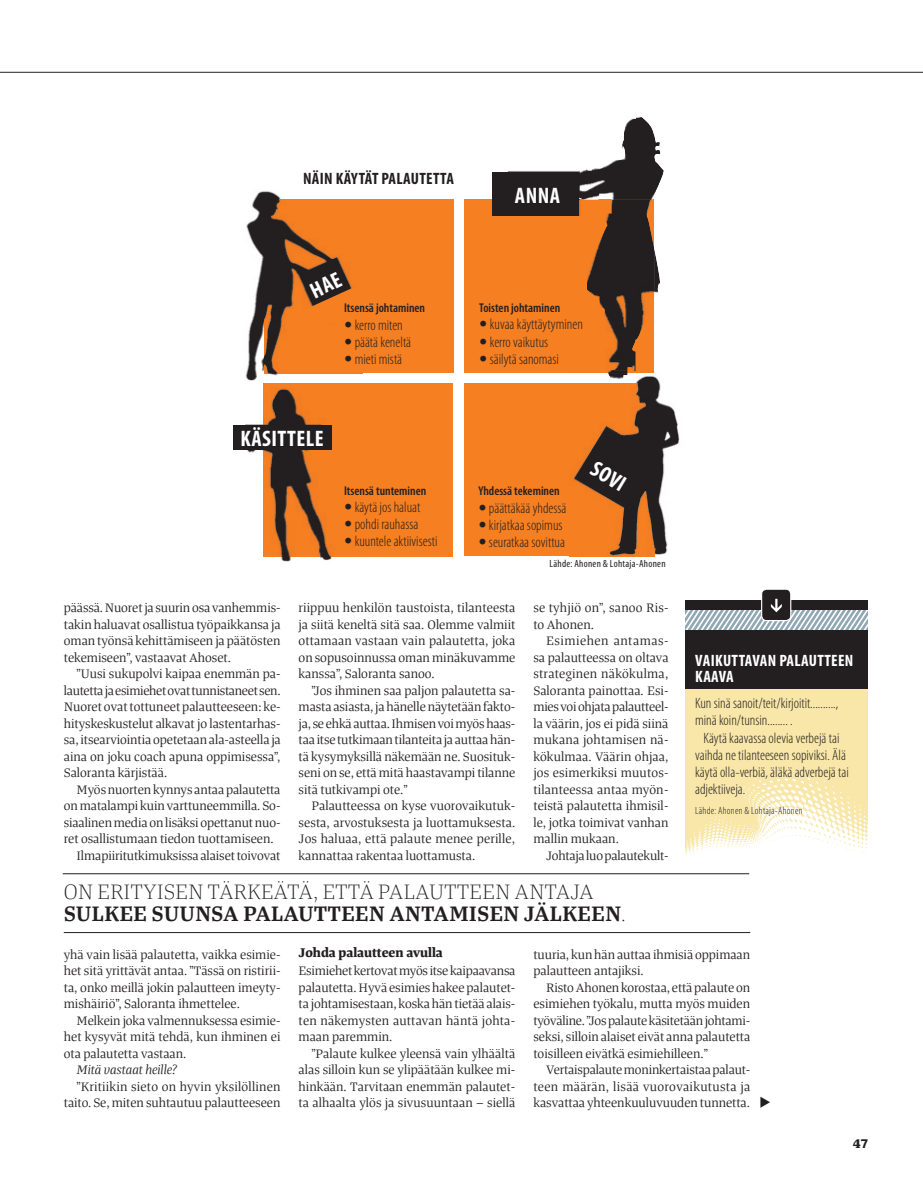
<style>
.page{position:relative;width:923px;height:1191px;background:#fff}
.page>*{position:absolute;margin:0;border:0;box-sizing:border-box;transform-origin:0 0}
.t1{font:300 22.5px "Tanger Serif Medium Ul";color:#231f20}
.t2{font:500 22.5px "Tanger Serif";color:#231f20}
.t3{font:700 condensed 22.5px "Myriad Pro";letter-spacing:.02em;color:#fff}
.t4{font:700 condensed 16.5px/16.5px "Myriad Pro";letter-spacing:.02em;color:#fff}
.t5{font:700 condensed 16.5px "Myriad Pro";letter-spacing:.02em;color:#231f20}
.t6{font:300 condensed 15px/17.2px "Myriad Pro";color:#231f20}
.t7{font:500 13.5px "Tanger Serif";color:#231f20}
.t8{font:500 13.5px "Tanger Serif";color:#231f20}
.t9{font:500 13.2px/16.5px "Tanger Serif";color:#231f20;text-align:justify}
.t10{font:italic 500 13.2px "Tanger Serif";color:#231f20}
.t11{font:600 condensed 12.75px "Myriad Pro";color:#231f20}
.t12{font:300 condensed 10.5px "Myriad Pro";letter-spacing:.025em;color:#231f20}
.t13{font:condensed 10.5px "Myriad Pro";letter-spacing:.025em;color:#231f20}
.s1{font-family:"Tanger Serif Medium Ul";font-weight:300}
</style>
<div class="page">
<hr style="left:0;top:72px;width:923px;height:1px;background:#231f20">
<hr style="left:63px;top:873px;width:686px;height:1px;background:#231f20">
<hr style="left:64px;top:932px;width:686px;height:1px;background:#231f20">
<img style="left:685px;top:764px;width:182px;height:91px">
<div style="left:685px;top:630px;width:182px;height:134px;background:#f8e7a8"></div>
<div style="left:761px;top:589px;width:29px;height:31px;background:#231f20;border-radius:5px"></div>
<div style="left:761px;top:588px;width:30px;height:33px;border:1px solid #fff;border-radius:5px"></div>
<svg style="left:685px;top:599px;width:182px;height:31px"></svg>
<div style="left:685px;top:630px;width:182px;height:58px;background:#231f20"></div>
<div style="left:264px;top:200px;width:190px;height:173px;background:#f57f21"></div>
<div style="left:464px;top:200px;width:190px;height:173px;background:#f57f21"></div>
<div style="left:263px;top:383px;width:190px;height:173px;background:#f57f21"></div>
<div style="left:464px;top:383px;width:190px;height:173px;background:#f57f21"></div>
<img style="left:245px;top:191px;width:118px;height:190px">
<img style="left:264px;top:200px;width:99px;height:173px">
<img style="left:569px;top:370px;width:111px;height:187px">
<img style="left:569px;top:370px;width:85px;height:3px">
<img style="left:569px;top:383px;width:85px;height:173px">
<img style="left:245px;top:424px;width:97px;height:138px">
<img style="left:263px;top:389px;width:79px;height:167px">
<img style="left:507px;top:116px;width:156px;height:183px">
<img style="left:507px;top:200px;width:147px;height:170px">
<img style="left:608px;top:373px;width:19px;height:6px">
<img style="left:607px;top:370px;width:28px;height:3px">
<img style="left:659px;top:170px;width:5px;height:122px">
<div style="left:492px;top:172px;width:87px;height:44px;background:#231f20"></div>
<div style="left:485px;top:216px;width:101px;height:75px;background:#f57f21"></div>
<div style="left:233px;top:425px;width:98px;height:25px;background:#231f20"></div>
<svg style="left:345px;top:338px;width:6px;height:6px"></svg>
<svg style="left:345px;top:355px;width:6px;height:6px"></svg>
<svg style="left:306px;top:271px;width:57px;height:59px"></svg>
<p class="t5" style="left:303px;top:168px;width:152px">NÄIN KÄYTÄT PALAUTETTA</p>
<h1 class="t3" style="left:515px;top:182px;width:47px">ANNA</h1>
<p class="t11" style="left:344px;top:300px;width:83px">Itsensä johtaminen</p>
<p class="t6" style="left:355px;top:316px;width:58px">kerro miten päätä keneltä mieti mistä</p>
<h1 class="t3" style="left:240px;top:425px;width:85px">KÄSITTELE</h1>
<p class="t11" style="left:344px;top:482px;width:84px">Itsensä tunteminen</p>
<p class="t6" style="left:355px;top:498px;width:84px">käytä jos haluat pohdi rauhassa kuuntele aktiivisesti</p>
<p class="t11" style="left:479px;top:300px;width:83px">Toisten johtaminen</p>
<p class="t6" style="left:490px;top:315px;width:95px">kuvaa käyttäytyminen kerro vaikutus<br>säilytä sanomasi</p>
<p class="t11" style="left:478px;top:483px;width:83px">Yhdessä tekeminen</p>
<p class="t6" style="left:489px;top:499px;width:79px">päättäkää yhdessä kirjatkaa sopimus seuratkaa sovittua</p>
<h1 class="t3" style="left:599px;top:455px;width:38px;rotate:31deg">SOVI</h1>
<p class="t13" style="left:549px;top:557px;width:118px">Lähde: Ahonen &amp; Lohtaja-Ahonen</p>
<p class="t9" style="left:64px;top:600px;width:218px">päässä. Nuoret ja suurin osa vanhemmis&shy;takin haluavat osallistua työpaikkansa ja oman työnsä kehittämiseen ja päätösten tekemiseen”, vastaavat Ahoset.</p>
<p class="t9" style="left:64px;top:666px;width:218px;text-indent:13px">”Uusi sukupolvi kaipaa enemmän pa&shy;lautetta ja esimiehet ovat tunnistaneet sen.<br>Nuoret ovat tottuneet palautteeseen: ke&shy;hityskeskustelut alkavat jo lastentarhas&shy;sa, itsearviointia opetetaan ala-asteella ja aina on joku coach apuna oppimisessa”, Saloranta kärjistää.</p>
<p class="t9" style="left:77px;top:782px;width:205px">Myös nuorten kynnys antaa palautetta</p>
<p class="t9" style="left:64px;top:798px;width:218px">on matalampi kuin varttuneemmilla. So-</p>
<p class="t9" style="left:64px;top:815px;width:218px">siaalinen media on lisäksi opettanut nuo-</p>
<p class="t9" style="left:64px;top:831px;width:211px">ret osallistumaan tiedon tuottamiseen.</p>
<p class="t9" style="left:77px;top:848px;width:205px">Ilmapiiritutkimuksissa alaiset toivovat</p>
<p class="t9" style="left:299px;top:600px;width:218px">riippuu henkilön taustoista, tilanteesta ja siitä keneltä sitä saa. Olemme valmiit ottamaan vastaan vain palautetta, joka on sopusoinnussa oman minäkuvamme kanssa”, Saloranta sanoo.</p>
<p class="t9" style="left:299px;top:683px;width:218px;text-indent:13px">”Jos ihminen saa paljon palautetta sa&shy;masta asiasta, ja hänelle näytetään fakto&shy;ja, se ehkä auttaa. Ihmisen voi myös haas&shy;taa itse tutkimaan tilanteita ja auttaa hän&shy;tä kysymyksillä näkemään ne. Suosituk&shy;seni on se, että mitä haastavampi tilanne sitä tutkivampi ote.”</p>
<p class="t9" style="left:299px;top:798px;width:218px;text-indent:13px">Palautteessa on kyse vuorovaikutuk&shy;sesta, arvostuksesta ja luottamuksesta.<br>Jos haluaa, että palaute menee perille, kannattaa rakentaa luottamusta.</p>
<p class="t9" style="left:533px;top:600px;width:137px">se tyhjiö on”, sanoo Ris&shy;to Ahonen.</p>
<p class="t9" style="left:533px;top:633px;width:137px;text-indent:13px">Esimiehen antamas&shy;sa palautteessa on oltava strateginen näkökulma, Saloranta painottaa. Esi&shy;mies voi ohjata palautteel&shy;la väärin, jos ei pidä siinä mukana johtamisen nä&shy;kökulmaa. Väärin ohjaa, jos esimerkiksi muutos&shy;tilanteessa antaa myön&shy;teistä palautetta ihmisil&shy;le, jotka toimivat vanhan mallin mukaan.</p>
<p class="t9" style="left:546px;top:848px;width:124px">Johtaja luo palautekult-</p>
<h1 class="t1" style="left:64px;top:884px;width:531px">ON ERITYISEN TÄRKEÄTÄ, ETTÄ PALAUTTEEN ANTAJA</h1>
<h1 class="t2" style="left:64px;top:906px;width:563px">SULKEE SUUNSA PALAUTTEEN ANTAMISEN JÄLKEEN<span class="s1">.</span></h1>
<p class="t4" style="left:695px;top:652px;width:160px">VAIKUTTAVAN PALAUTTEEN<br>KAAVA</p>
<p class="t6" style="left:695px;top:694px;width:145px">Kun sinä sanoit/teit/kirjoitit..........,</p>
<p class="t6" style="left:695px;top:711px;width:99px">minä koin/tunsin........ .</p>
<p class="t6" style="left:703px;top:729px;width:137px">Käytä kaavassa olevia verbejä tai</p>
<p class="t6" style="left:695px;top:746px;width:152px">vaihda ne tilanteeseen sopiviksi. Älä</p>
<p class="t6" style="left:695px;top:763px;width:155px">käytä olla-verbiä, äläkä adverbejä tai</p>
<p class="t6" style="left:695px;top:780px;width:52px">adjektiiveja.</p>
<p class="t12" style="left:695px;top:804px;width:109px">Lähde: Ahonen &amp; Lohtaja-Ahonen</p>
<p class="t9" style="left:64px;top:947px;width:218px">yhä vain lisää palautetta, vaikka esimie&shy;het sitä yrittävät antaa. ”Tässä on ristirii&shy;ta, onko meillä jokin palautteen imeyty&shy;mishäiriö”, Saloranta ihmettelee.</p>
<p class="t9" style="left:64px;top:1013px;width:218px;text-indent:13px">Melkein joka valmennuksessa esimie&shy;het kysyvät mitä tehdä, kun ihminen ei ota palautetta vastaan.</p>
<p class="t10" style="left:77px;top:1064px;width:102px">Mitä vastaat heille?</p>
<p class="t9" style="left:64px;top:1079px;width:218px;text-align:right">”Kritiikin sieto on hyvin yksilöllinen taito. Se, miten suhtautuu palautteeseen</p>
<p class="t7" style="left:299px;top:944px;width:146px">Johda palautteen avulla</p>
<p class="t9" style="left:299px;top:963px;width:218px">Esimiehet kertovat myös itse kaipaavansa palautetta. Hyvä esimies hakee palautet&shy;ta johtamisestaan, koska hän tietää alais&shy;ten näkemysten auttavan häntä johta&shy;maan paremmin.</p>
<p class="t9" style="left:299px;top:1046px;width:218px;text-indent:13px">”Palaute kulkee yleensä vain ylhäältä alas silloin kun se ylipäätään kulkee mi&shy;hinkään. Tarvitaan enemmän palautet&shy;ta alhaalta ylös ja sivusuuntaan – siellä</p>
<p class="t9" style="left:533px;top:947px;width:218px">tuuria, kun hän auttaa ihmisiä oppimaan palautteen antajiksi.</p>
<p class="t9" style="left:533px;top:980px;width:218px;text-indent:13px">Risto Ahonen korostaa, että palaute on esimiehen työkalu, mutta myös muiden työväline. ”Jos palaute käsitetään johtami&shy;seksi, silloin alaiset eivät anna palautetta toisilleen eivätkä esimiehilleen.”</p>
<p class="t9" style="left:533px;top:1062px;width:218px;text-indent:13px">Vertaispalaute moninkertaistaa palaut&shy;teen määrän, lisää vuorovaikutusta ja kasvattaa yhteenkuuluvuuden tunnetta.</p>
<p class="t8" style="left:853px;top:1138px;width:16px">47</p>
</div>
